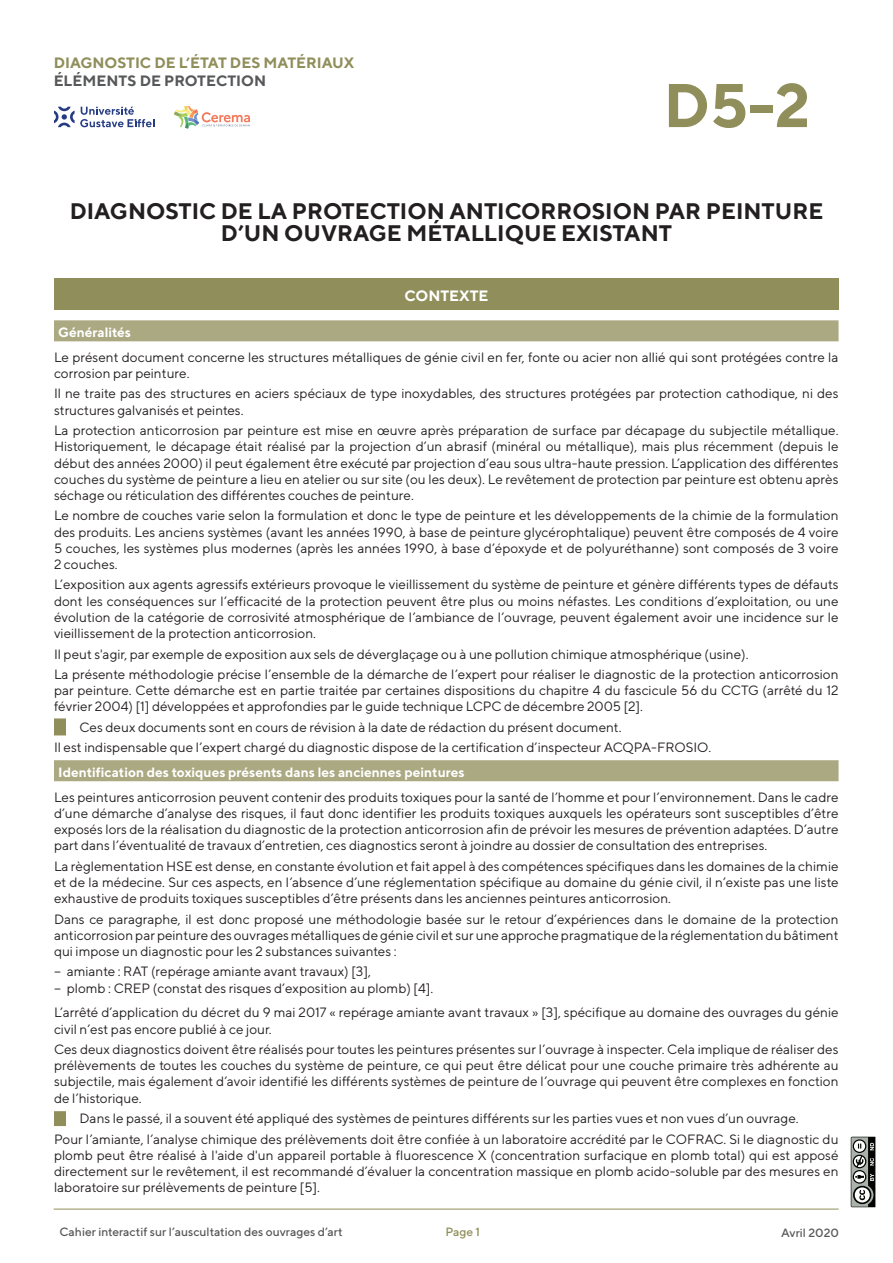
<style>
.page{position:relative;width:893px;height:1263px;background:#fff}
.page>*{position:absolute;margin:0;border:0;box-sizing:border-box;transform-origin:0 0}
.t1{font:700 61.5px "TT Norms";color:#908e5b}
.t2{font:700 22.5px/22.5px "TT Norms";color:#231f20;text-align:center}
.t3{font:700 15px "TT Norms";color:#908e5b}
.t4{font:700 15px "TT Norms";color:#57585a}
.t5{font:700 15px "TT Norms";color:#fff}
.t6{font:13.5px/16.2px "TT Norms";color:#231f20}
.t7{font:700 13.5px "TT Norms";color:#fff}
.t8{font:500 12px "TT Norms";color:#57585a}
.t9{font:500 12px "TT Norms";color:#908e5b}
</style>
<div class="page">
<svg style="left:851px;top:1137px;width:24px;height:70px;background:#767976"></svg>
<svg style="left:54px;top:107px;width:100px;height:20px"></svg>
<svg style="left:174px;top:106px;width:76px;height:22px"></svg>
<div style="left:54px;top:320px;width:784px;height:21px;background:#aba982"></div>
<div style="left:54px;top:760px;width:784px;height:21px;background:#aba982"></div>
<div style="left:54px;top:278px;width:785px;height:32px;background:#908e5b"></div>
<hr style="left:54px;top:1209px;width:785px;height:1px;background:#908e5b">
<div style="left:54px;top:1111px;width:12px;height:15px;background:#908e5b"></div>
<div style="left:54px;top:718px;width:12px;height:17px;background:#908e5b"></div>
<p class="t3" style="left:54px;top:54px;width:302px">DIAGNOSTIC DE L’ÉTAT DES MATÉRIAUX</p>
<p class="t4" style="left:54px;top:72px;width:214px">ÉLÉMENTS DE PROTECTION</p>
<h1 class="t1" style="left:663px;top:67px;width:148px">D5-2</h1>
<h2 class="t2" style="left:70px;top:199px;width:755px">DIAGNOSTIC DE LA PROTECTION ANTICORROSION PAR PEINTURE<br>D’UN OUVRAGE MÉTALLIQUE EXISTANT</h2>
<p class="t5" style="left:404px;top:287px;width:86px">CONTEXTE</p>
<p class="t7" style="left:58px;top:324px;width:74px">Généralités</p>
<p class="t6" style="left:54px;top:349px;width:786px">Le présent document concerne les structures métalliques de génie civil en fer, fonte ou acier non allié qui sont protégées contre la corrosion par peinture.</p>
<p class="t6" style="left:54px;top:385px;width:786px">Il ne traite pas des structures en aciers spéciaux de type inoxydables, des structures protégées par protection cathodique, ni des structures galvanisés et peintes.</p>
<p class="t6" style="left:54px;top:422px;width:786px;text-align:justify">La protection anticorrosion par peinture est mise en œuvre après préparation de surface par décapage du subjectile métallique.<br>Historiquement, le décapage était réalisé par la projection d’un abrasif (minéral ou métallique), mais plus récemment (depuis le début des années 2000) il peut également être exécuté par projection d’eau sous ultra-haute pression. L’application des différentes couches du système de peinture a lieu en atelier ou sur site (ou les deux). Le revêtement de protection par peinture est obtenu après séchage ou réticulation des différentes couches de peinture.</p>
<p class="t6" style="left:54px;top:507px;width:786px;text-align:justify">Le nombre de couches varie selon la formulation et donc le type de peinture et les développements de la chimie de la formulation des produits. Les anciens systèmes (avant les années 1990, à base de peinture glycérophtalique) peuvent être composés de 4 voire 5 couches, les systèmes plus modernes (après les années 1990, à base d’époxyde et de polyuréthanne) sont composés de 3 voire 2 couches.</p>
<p class="t6" style="left:54px;top:576px;width:786px;text-align:justify">L’exposition aux agents agressifs extérieurs provoque le vieillissement du système de peinture et génère différents types de défauts dont les conséquences sur l’efficacité de la protection peuvent être plus ou moins néfastes. Les conditions d’exploitation, ou une évolution de la catégorie de corrosivité atmosphérique de l’ambiance de l’ouvrage, peuvent également avoir une incidence sur le vieillissement de la protection anticorrosion.</p>
<p class="t6" style="left:54px;top:643px;width:786px;line-height:20.4px">Il peut s'agir, par exemple de exposition aux sels de déverglaçage ou à une pollution chimique atmosphérique (usine).<br>La présente méthodologie précise l’ensemble de la démarche de l’expert pour réaliser le diagnostic de la protection anticorrosion</p>
<p class="t6" style="left:54px;top:682px;width:786px">par peinture. Cette démarche est en partie traitée par certaines dispositions du chapitre 4 du fascicule 56 du CCTG (arrêté du 12 février 2004) [1] développées et approfondies par le guide technique LCPC de décembre 2005 [2].</p>
<p class="t6" style="left:54px;top:717px;width:659px;line-height:20.4px;text-indent:26px">Ces deux documents sont en cours de révision à la date de rédaction du présent document.<br>Il est indispensable que l’expert chargé du diagnostic dispose de la certification d’inspecteur ACQPA-FROSIO.</p>
<p class="t7" style="left:58px;top:764px;width:408px">Identification des toxiques présents dans les anciennes peintures</p>
<p class="t6" style="left:54px;top:788px;width:786px;text-align:justify">Les peintures anticorrosion peuvent contenir des produits toxiques pour la santé de l’homme et pour l’environnement. Dans le cadre d’une démarche d’analyse des risques, il faut donc identifier les produits toxiques auxquels les opérateurs sont susceptibles d’être exposés lors de la réalisation du diagnostic de la protection anticorrosion afin de prévoir les mesures de prévention adaptées. D’autre part dans l’éventualité de travaux d’entretien, ces diagnostics seront à joindre au dossier de consultation des entreprises.</p>
<p class="t6" style="left:54px;top:858px;width:786px;text-align:justify">La règlementation HSE est dense, en constante évolution et fait appel à des compétences spécifiques dans les domaines de la chimie et de la médecine. Sur ces aspects, en l’absence d’une réglementation spécifique au domaine du génie civil, il n’existe pas une liste exhaustive de produits toxiques susceptibles d’être présents dans les anciennes peintures anticorrosion.</p>
<p class="t6" style="left:54px;top:910px;width:786px;text-align:justify">Dans ce paragraphe, il est donc proposé une méthodologie basée sur le retour d’expériences dans le domaine de la protection anticorrosion par peinture des ouvrages métalliques de génie civil et sur une approche pragmatique de la réglementation du bâtiment qui impose un diagnostic pour les 2 substances suivantes :</p>
<p class="t6" style="left:54px;top:963px;width:381px">− amiante : RAT (repérage amiante avant travaux) [3],<br>− plomb : CREP (constat des risques d’exposition au plomb) [4].</p>
<p class="t6" style="left:54px;top:1004px;width:786px">L’arrêté d’application du décret du 9 mai 2017 « repérage amiante avant travaux » [3], spécifique au domaine des ouvrages du génie civil n’est pas encore publié à ce jour.</p>
<p class="t6" style="left:54px;top:1041px;width:786px;text-align:justify">Ces deux diagnostics doivent être réalisés pour toutes les peintures présentes sur l’ouvrage à inspecter. Cela implique de réaliser des prélèvements de toutes les couches du système de peinture, ce qui peut être délicat pour une couche primaire très adhérente au subjectile, mais également d’avoir identifié les différents systèmes de peinture de l’ouvrage qui peuvent être complexes en fonction de l’historique.</p>
<p class="t6" style="left:54px;top:1108px;width:786px;line-height:20.4px;text-indent:26px">Dans le passé, il a souvent été appliqué des systèmes de peintures différents sur les parties vues et non vues d’un ouvrage.<br>Pour l’amiante, l’analyse chimique des prélèvements doit être confiée à un laboratoire accrédité par le COFRAC. Si le diagnostic du</p>
<p class="t6" style="left:54px;top:1146px;width:786px;text-align:justify">plomb peut être réalisé à l'aide d'un appareil portable à fluorescence X (concentration surfacique en plomb total) qui est apposé directement sur le revêtement, il est recommandé d’évaluer la concentration massique en plomb acido-soluble par des mesures en laboratoire sur prélèvements de peinture [5].</p>
<p class="t8" style="left:60px;top:1224px;width:285px">Cahier interactif sur l’auscultation des ouvrages d’art</p>
<p class="t9" style="left:445px;top:1224px;width:36px">Page 1</p>
<p class="t8" style="left:781px;top:1225px;width:59px">Avril 2020</p>
</div>
